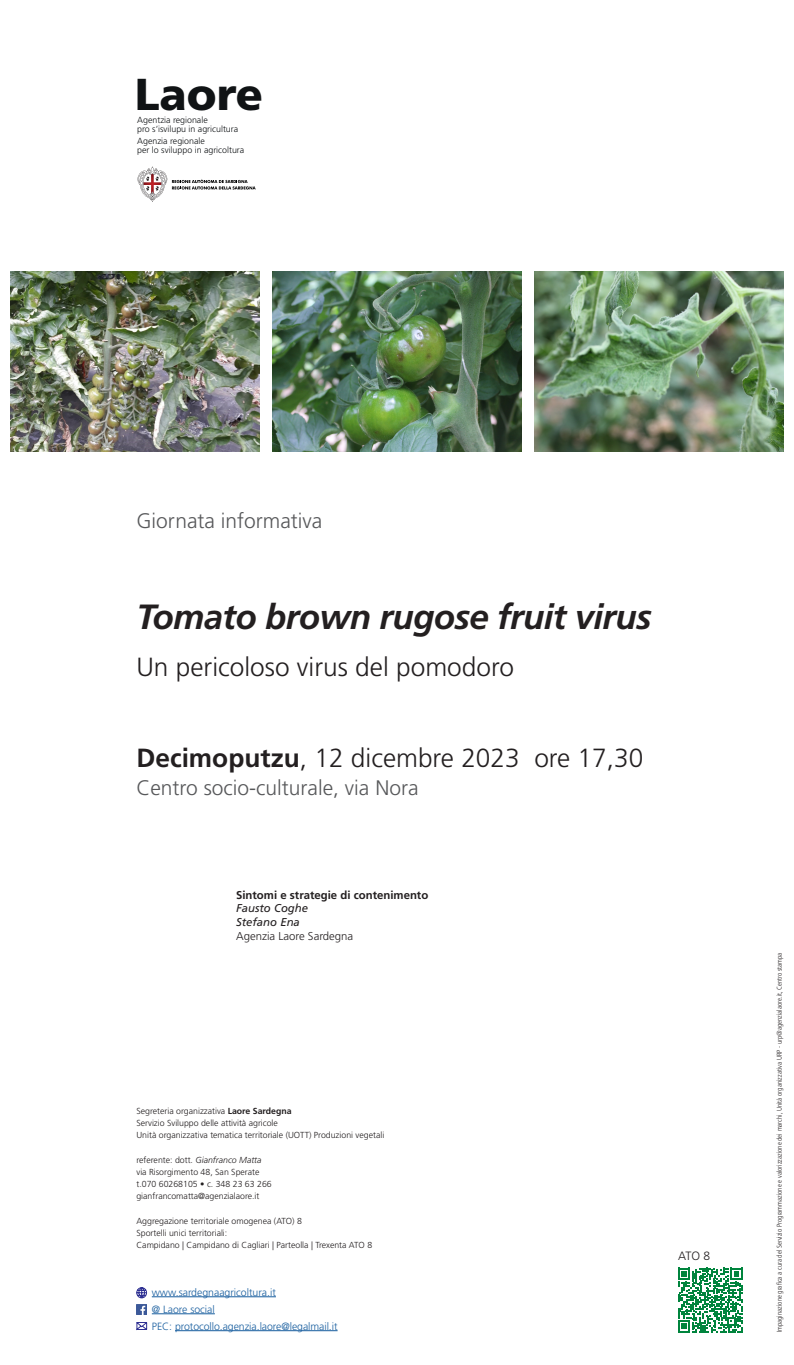
<style>
.page{position:relative;width:794px;height:1365px;background:#fff}
.page>*{position:absolute;margin:0;border:0;box-sizing:border-box;transform-origin:0 0}
.t1{font:900 44.62px "Frutiger LT Std";color:#101315}
.t2{font:italic 700 35px "Frutiger LT Std";letter-spacing:-.02em;color:#231f20}
.t3{font:300 26.25px "Frutiger LT Std";color:#231f20}
.t4{font:300 21px "Frutiger LT Std";color:#57585a}
.t5{font:300 12.08px "Frutiger LT Std";color:#231f20}
.t6{font:700 11.38px "Frutiger LT Std";color:#231f20}
.t7{font:italic 11.38px "Frutiger LT Std";color:#231f20}
.t8{font:300 11.38px "Frutiger LT Std";color:#231f20}
.t9{font:300 10.5px "Frutiger LT Std";letter-spacing:-.005em;color:#175d9e}
.t10{font:300 8.84px/9.1px "Frutiger LT Std";color:#101315}
.t11{font:300 8.75px "Frutiger LT Std";color:#231f20}
.t12{font:300 condensed 7px "Frutiger LT Std";color:#231f20}
.s1{font-weight:700}
.s2{font-style:italic}
</style>
<div class="page">
<svg style="left:136px;top:1322px;width:11px;height:7px"></svg>
<hr style="left:152px;top:1296px;width:124px;height:1px;background:#175d9e">
<hr style="left:152px;top:1313px;width:63px;height:1px;background:#175d9e">
<hr style="left:175px;top:1330px;width:162px;height:1px;background:#175d9e">
<svg style="left:136px;top:1287px;width:11px;height:26px"></svg>
<svg style="left:678px;top:1267px;width:64px;height:65px"></svg>
<img style="left:11px;top:272px;width:248px;height:179px">
<img style="left:273px;top:272px;width:248px;height:179px">
<img style="left:535px;top:272px;width:248px;height:179px">
<svg style="left:137px;top:166px;width:119px;height:36px"></svg>
<p class="t1" style="left:135px;top:67px;width:130px">Laore</p>
<p class="t10" style="left:137px;top:116px;width:102px">Agentzia regionale<br>pro s’isvilupu in agricultura</p>
<p class="t10" style="left:137px;top:136px;width:108px">Agenzia regionale<br>per lo sviluppo in agricoltura</p>
<p class="t4" style="left:136px;top:509px;width:187px">Giornata informativa</p>
<p class="t2" style="left:136px;top:596px;width:517px">Tomato brown rugose fruit virus</p>
<p class="t3" style="left:136px;top:652px;width:379px">Un pericoloso virus del pomodoro</p>
<p class="t3" style="left:136px;top:742px;width:508px"><span class="s1">Decimoputzu</span>, 12 dicembre 2023 ore 17,30</p>
<p class="t4" style="left:136px;top:775px;width:283px">Centro socio-culturale, via Nora</p>
<p class="t6" style="left:236px;top:887px;width:194px">Sintomi e strategie di contenimento</p>
<p class="t7" style="left:236px;top:901px;width:74px">Fausto Coghe</p>
<p class="t7" style="left:236px;top:915px;width:65px">Stefano Ena</p>
<p class="t8" style="left:236px;top:929px;width:119px">Agenzia Laore Sardegna</p>
<p class="t11" style="left:136px;top:1105px;width:157px">Segreteria organizzativa <span class="s1">Laore Sardegna</span></p>
<p class="t11" style="left:136px;top:1117px;width:143px">Servizio Sviluppo delle attività agricole</p>
<p class="t11" style="left:136px;top:1130px;width:249px">Unità organizzativa tematica territoriale (UOTT) Produzioni vegetali</p>
<p class="t11" style="left:136px;top:1154px;width:127px">referente: dott. <span class="s2">Gianfranco Matta</span></p>
<p class="t11" style="left:136px;top:1166px;width:125px">via Risorgimento 48, San Sperate</p>
<p class="t11" style="left:136px;top:1179px;width:137px">t.070 60268105 • c. 348 23 63 266</p>
<p class="t11" style="left:136px;top:1191px;width:125px">gianfrancomatta@agenzialaore.it</p>
<p class="t11" style="left:136px;top:1215px;width:167px">Aggregazione territoriale omogenea (ATO) 8</p>
<p class="t11" style="left:136px;top:1228px;width:92px">Sportelli unici territoriali:</p>
<p class="t11" style="left:136px;top:1240px;width:237px">Campidano | Campidano di Cagliari | Parteolla | Trexenta ATO 8</p>
<p class="t9" style="left:152px;top:1285px;width:126px">www.sardegnaagricoltura.it</p>
<p class="t9" style="left:152px;top:1302px;width:65px">@ Laore social</p>
<p class="t9" style="left:152px;top:1319px;width:187px">PEC: protocollo.agenzia.laore@legalmail.it</p>
<p class="t5" style="left:678px;top:1249px;width:33px">ATO 8</p>
<p class="t12" style="left:775px;top:1332px;width:381px;rotate:-90deg">Impaginazione grafica a cura del Servizio Programmazione e valorizzazione dei marchi, Unità organizzativa URP - urp@agenzialaore.it, Centro stampa</p>
</div>
